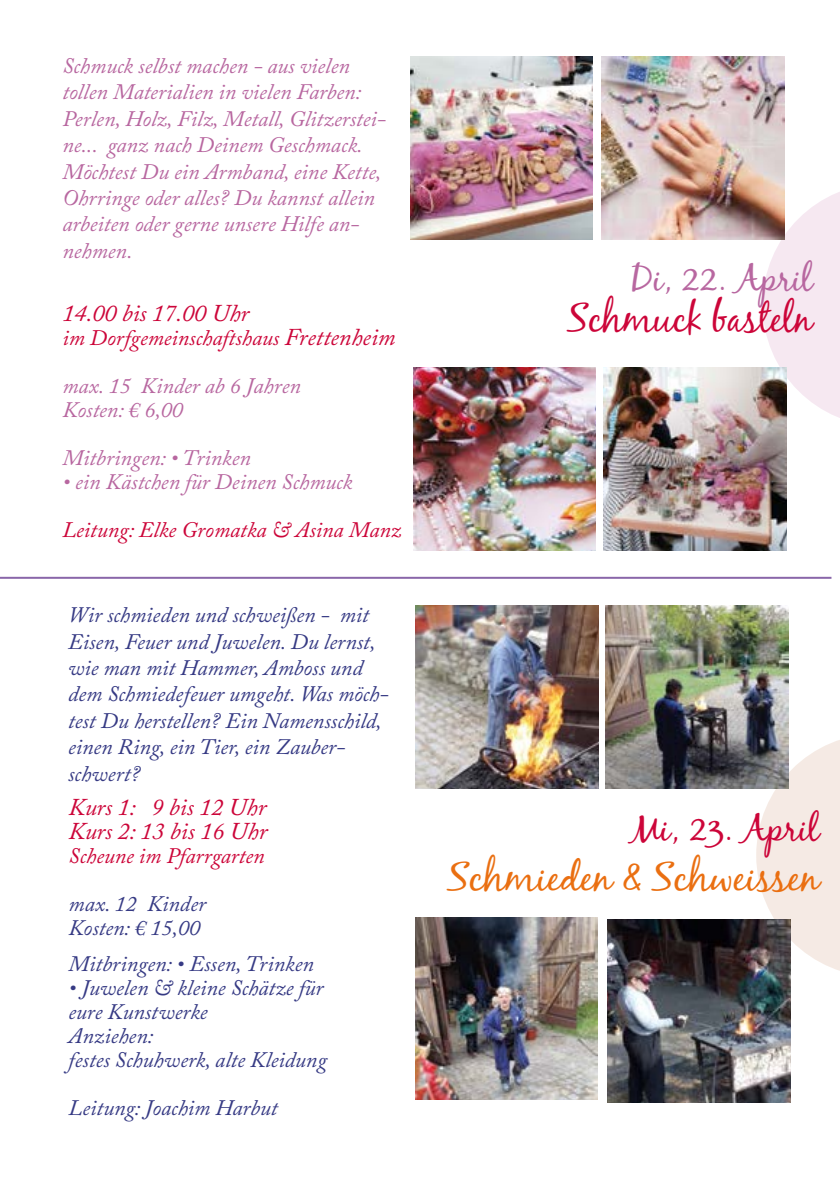
<style>
.page{position:relative;width:840px;height:1191px;background:#fff}
.page>*{position:absolute;margin:0;border:0;box-sizing:border-box;transform-origin:0 0}
.t1{font:40px "Black Jack";color:#ea6f11}
.t2{font:40px "Black Jack";color:#cc0539;scale:.96 1}
.t3{font:36px "Black Jack";color:#cc0539}
.t4{font:36px "Black Jack";color:#b867a0}
.t5{font:italic 24px/24px "Adobe Caslon Pro";color:#cc0539}
.t6{font:italic 22px/26.4px "Adobe Caslon Pro";color:#363a84}
.t7{font:italic 22px/26.4px "Adobe Caslon Pro";color:#b867a0}
.t8{font:italic 22px/48px "Adobe Caslon Pro";color:#cc0539}
.s1{font-size:24px}
.s2{color:#b867a0}
</style>
<div class="page">
<svg style="left:755px;top:733px;width:84px;height:244px"></svg>
<img style="left:415px;top:605px;width:183px;height:183px">
<img style="left:605px;top:605px;width:183px;height:183px">
<img style="left:415px;top:917px;width:182px;height:182px">
<img style="left:607px;top:919px;width:182px;height:183px">
<svg style="left:762px;top:183px;width:77px;height:243px"></svg>
<img style="left:413px;top:367px;width:182px;height:183px">
<img style="left:410px;top:57px;width:182px;height:182px">
<img style="left:603px;top:367px;width:182px;height:183px">
<img style="left:601px;top:57px;width:183px;height:182px">
<hr style="left:0;top:577px;width:831px;height:2px;background:#8966a9">
<p class="t7" style="left:62px;top:52px;width:325px">Schmuck selbst machen - aus vielen tollen Materialien in vielen Farben:<br>Perlen, Holz, Filz, Metall, Glitzerstei&shy;ne... ganz nach Deinem Geschmack.<br>Möchtest Du ein Armband, eine Kette, Ohrringe oder alles? Du kannst allein arbeiten oder gerne unsere Hilfe an&shy;nehmen.</p>
<p class="t5" style="left:62px;top:301px;width:188px">14.00 bis 17.00 Uhr</p>
<p class="t8" style="left:62px;top:313px;width:334px">im Dorfgemeinschaftshaus <span class="s1">Frettenheim </span><span class="s2">max. 15 Kinder ab 6 Jahren</span></p>
<p class="t7" style="left:62px;top:385px;width:190px;line-height:48px">Kosten: € 6,00<br>Mitbringen: • Trinken</p>
<p class="t7" style="left:62px;top:468px;width:291px">• ein Kästchen für Deinen Schmuck</p>
<p class="t8" style="left:62px;top:505px;width:340px">Leitung: Elke Gromatka &amp; Asina Manz</p>
<p class="t6" style="left:68px;top:601px;width:322px">Wir schmieden und schweißen - mit<br>Eisen, Feuer und Juwelen. Du lernst, wie man mit Hammer, Amboss und dem Schmiedefeuer umgeht. Was möch&shy;test Du herstellen? Ein Namensschild, einen Ring, ein Tier, ein Zauber&shy;schwert?</p>
<p class="t5" style="left:69px;top:794px;width:200px">Kurs 1: 9 bis 12 Uhr<br>Kurs 2: 13 bis 16 Uhr</p>
<p class="t8" style="left:69px;top:831px;width:197px">Scheune im Pfarrgarten</p>
<p class="t6" style="left:69px;top:891px;width:139px;line-height:24px">max. 12 Kinder<br>Kosten: € 15,00</p>
<p class="t6" style="left:69px;top:949px;width:246px">Mitbringen: • Essen, Trinken</p>
<p class="t6" style="left:69px;top:975px;width:260px;line-height:24px">• Juwelen &amp; kleine Schätze für eure Kunstwerke<br>Anziehen:<br>festes Schuhwerk, alte Kleidung</p>
<p class="t6" style="left:69px;top:1093px;width:210px">Leitung: Joachim Harbut</p>
<h2 class="t4" style="left:630px;top:257px;width:183px">Di, 22. April</h2>
<h1 class="t2" style="left:566px;top:294px;width:257px">Schmuck basteln</h1>
<h2 class="t3" style="left:630px;top:806px;width:190px">Mi, 23. April</h2>
<h1 class="t1" style="left:446px;top:853px;width:374px">Schmieden &amp; Schweissen</h1>
</div>
